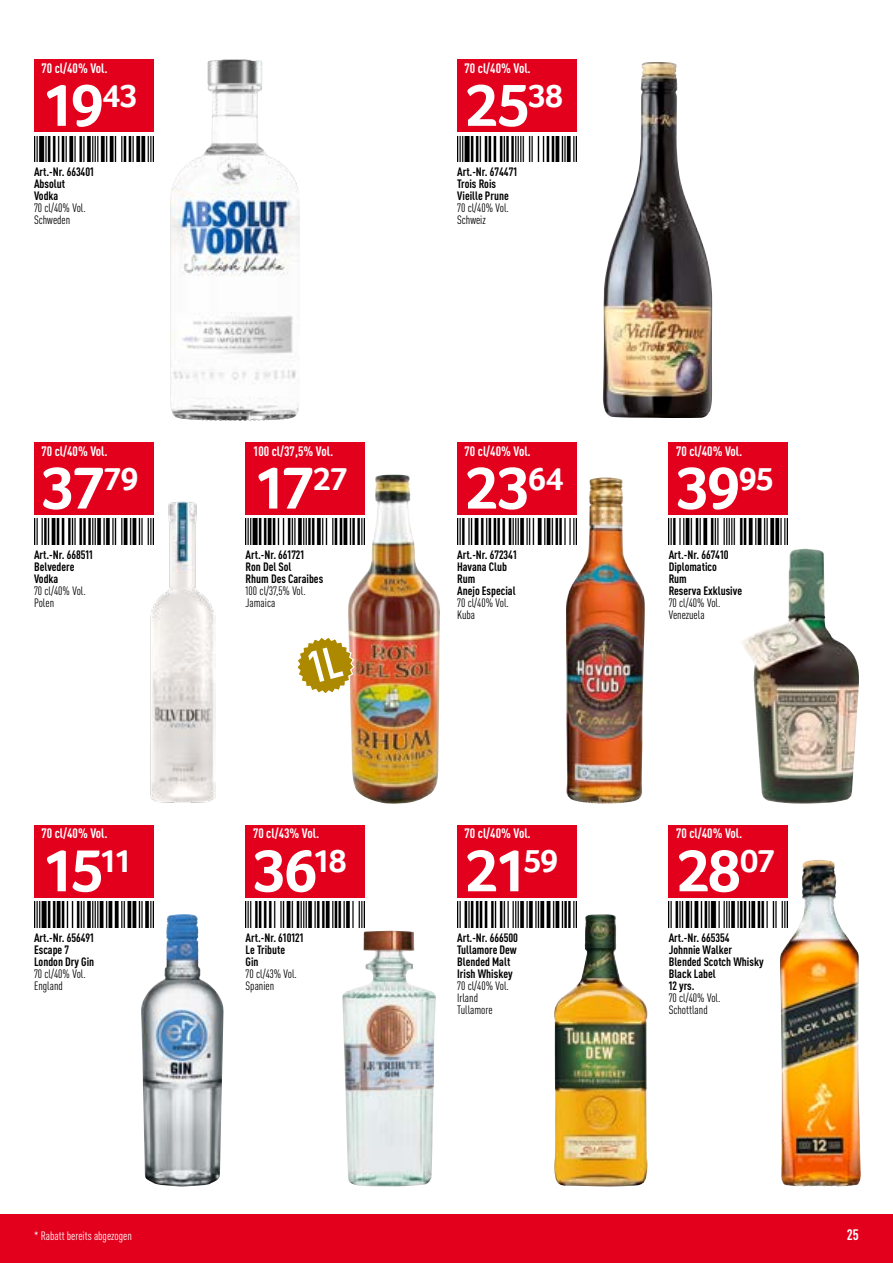
<style>
.page{position:relative;width:893px;height:1263px;background:#fff}
.page>*{position:absolute;margin:0;border:0;box-sizing:border-box;transform-origin:0 0}
.Preis_weiss{font:700 61.5px "Transgourmet";letter-spacing:-.055em;color:#fff}
.t1{font:700 condensed 15px "DINOT";color:#fff}
.Unit_weiss{font:700 condensed 13.5px "DINOT";color:#fff}
.t2{font:700 condensed 12px/12px "DINOT";color:#000}
.t3{font:condensed 12px "DINOT";color:#000}
.t4{font:condensed 12px "DINOT";color:#fff}
</style>
<div class="page">
<div style="left:0;top:1214px;width:893px;height:49px;background:#e3001d"></div>
<img style="left:170px;top:60px;width:130px;height:361px">
<img style="left:603px;top:62px;width:109px;height:356px">
<img style="left:149px;top:502px;width:66px;height:301px">
<img style="left:347px;top:475px;width:93px;height:329px">
<img style="left:566px;top:478px;width:79px;height:326px">
<img style="left:741px;top:549px;width:118px;height:254px">
<img style="left:141px;top:914px;width:82px;height:272px">
<img style="left:342px;top:931px;width:94px;height:255px">
<img style="left:554px;top:914px;width:93px;height:273px">
<img style="left:780px;top:860px;width:81px;height:326px">
<div style="left:34px;top:60px;width:119px;height:72px;background:#e3001d"></div>
<img style="left:34px;top:136px;width:119px;height:26px">
<div style="left:457px;top:60px;width:119px;height:72px;background:#e3001d"></div>
<img style="left:457px;top:136px;width:119px;height:26px">
<div style="left:34px;top:442px;width:119px;height:72px;background:#e3001d"></div>
<img style="left:34px;top:519px;width:119px;height:25px">
<div style="left:246px;top:442px;width:119px;height:72px;background:#e3001d"></div>
<img style="left:246px;top:519px;width:119px;height:25px">
<div style="left:457px;top:442px;width:119px;height:72px;background:#e3001d"></div>
<img style="left:457px;top:519px;width:119px;height:25px">
<div style="left:669px;top:442px;width:119px;height:72px;background:#e3001d"></div>
<img style="left:669px;top:519px;width:119px;height:25px">
<div style="left:34px;top:825px;width:119px;height:72px;background:#e3001d"></div>
<img style="left:34px;top:901px;width:119px;height:26px">
<div style="left:246px;top:825px;width:119px;height:72px;background:#e3001d"></div>
<img style="left:246px;top:901px;width:119px;height:26px">
<div style="left:457px;top:825px;width:119px;height:72px;background:#e3001d"></div>
<img style="left:457px;top:901px;width:119px;height:26px">
<div style="left:669px;top:825px;width:119px;height:72px;background:#e3001d"></div>
<img style="left:669px;top:901px;width:119px;height:26px">
<svg style="left:297px;top:635px;width:58px;height:61px"></svg>
<p class="Unit_weiss" style="left:41px;top:60px;width:68px">70 cl/40% Vol.</p>
<p class="Preis_weiss" style="left:42px;top:69px;width:98px">19<sup>43</sup></p>
<p class="t2" style="left:34px;top:166px;width:62px">Art.-Nr. 663401</p>
<p class="t2" style="left:34px;top:178px;width:33px">Absolut<br>Vodka</p>
<p class="t3" style="left:34px;top:201px;width:53px">70 cl/40% Vol.</p>
<p class="t3" style="left:34px;top:213px;width:38px">Schweden</p>
<p class="Unit_weiss" style="left:41px;top:443px;width:68px">70 cl/40% Vol.</p>
<p class="Preis_weiss" style="left:42px;top:451px;width:99px">37<sup>79</sup></p>
<p class="t2" style="left:34px;top:548px;width:60px">Art.-Nr. 668511</p>
<p class="t2" style="left:34px;top:560px;width:42px">Belvedere<br>Vodka</p>
<p class="t3" style="left:34px;top:584px;width:53px">70 cl/40% Vol.</p>
<p class="t3" style="left:34px;top:596px;width:22px">Polen</p>
<p class="Unit_weiss" style="left:41px;top:825px;width:68px">70 cl/40% Vol.</p>
<p class="Preis_weiss" style="left:42px;top:834px;width:92px">15<sup>11</sup></p>
<p class="t2" style="left:34px;top:931px;width:61px">Art.-Nr. 656491</p>
<p class="t2" style="left:34px;top:943px;width:62px">Escape 7<br>London Dry Gin</p>
<p class="t3" style="left:34px;top:966px;width:53px">70 cl/40% Vol.</p>
<p class="t3" style="left:34px;top:978px;width:30px">England</p>
<p class="Unit_weiss" style="left:253px;top:443px;width:82px">100 cl/37,5% Vol.</p>
<p class="Preis_weiss" style="left:253px;top:451px;width:96px">17<sup>27</sup></p>
<p class="t2" style="left:246px;top:548px;width:60px">Art.-Nr. 661721</p>
<p class="t2" style="left:246px;top:560px;width:79px">Ron Del Sol<br>Rhum Des Caraibes</p>
<p class="t3" style="left:246px;top:584px;width:62px">100 cl/37,5% Vol.</p>
<p class="t3" style="left:246px;top:596px;width:31px">Jamaica</p>
<p class="Unit_weiss" style="left:253px;top:825px;width:68px">70 cl/43% Vol.</p>
<p class="Preis_weiss" style="left:253px;top:834px;width:95px">36<sup>18</sup></p>
<p class="t2" style="left:246px;top:931px;width:59px">Art.-Nr. 610121</p>
<p class="t2" style="left:246px;top:943px;width:41px">Le Tribute<br>Gin</p>
<p class="t3" style="left:246px;top:966px;width:53px">70 cl/43% Vol.</p>
<p class="t3" style="left:246px;top:978px;width:30px">Spanien</p>
<p class="Unit_weiss" style="left:465px;top:60px;width:68px">70 cl/40% Vol.</p>
<p class="Preis_weiss" style="left:465px;top:69px;width:100px">25<sup>38</sup></p>
<p class="t2" style="left:457px;top:166px;width:62px">Art.-Nr. 674471</p>
<p class="t2" style="left:457px;top:178px;width:53px">Trois Rois<br>Vieille Prune</p>
<p class="t3" style="left:457px;top:201px;width:53px">70 cl/40% Vol.</p>
<p class="t3" style="left:457px;top:213px;width:30px">Schweiz</p>
<p class="Unit_weiss" style="left:465px;top:443px;width:68px">70 cl/40% Vol.</p>
<p class="Preis_weiss" style="left:465px;top:451px;width:101px">23<sup>64</sup></p>
<p class="t2" style="left:457px;top:548px;width:61px">Art.-Nr. 672341</p>
<p class="t2" style="left:457px;top:560px;width:60px">Havana Club<br>Rum<br>Anejo Especial</p>
<p class="t3" style="left:457px;top:596px;width:53px">70 cl/40% Vol.</p>
<p class="t3" style="left:457px;top:608px;width:19px">Kuba</p>
<p class="Unit_weiss" style="left:465px;top:825px;width:68px">70 cl/40% Vol.</p>
<p class="Preis_weiss" style="left:465px;top:834px;width:95px">21<sup>59</sup></p>
<p class="t2" style="left:457px;top:931px;width:62px">Art.-Nr. 666500</p>
<p class="t2" style="left:457px;top:943px;width:61px">Tullamore Dew<br>Blended Malt<br>Irish Whiskey</p>
<p class="t3" style="left:457px;top:978px;width:53px">70 cl/40% Vol.</p>
<p class="t3" style="left:457px;top:990px;width:22px">Irland</p>
<p class="t3" style="left:457px;top:1002px;width:37px">Tullamore</p>
<p class="Unit_weiss" style="left:676px;top:443px;width:68px">70 cl/40% Vol.</p>
<p class="Preis_weiss" style="left:676px;top:451px;width:99px">39<sup>95</sup></p>
<p class="t2" style="left:669px;top:548px;width:62px">Art.-Nr. 667410</p>
<p class="t2" style="left:669px;top:560px;width:75px">Diplomatico<br>Rum<br>Reserva Exklusive</p>
<p class="t3" style="left:669px;top:596px;width:53px">70 cl/40% Vol.</p>
<p class="t3" style="left:669px;top:608px;width:37px">Venezuela</p>
<p class="Unit_weiss" style="left:676px;top:825px;width:68px">70 cl/40% Vol.</p>
<p class="Preis_weiss" style="left:676px;top:834px;width:101px">28<sup>07</sup></p>
<p class="t2" style="left:669px;top:931px;width:62px">Art.-Nr. 665354</p>
<p class="t2" style="left:669px;top:943px;width:96px">Johnnie Walker<br>Blended Scotch Whisky<br>Black Label<br>12 yrs.</p>
<p class="t3" style="left:669px;top:990px;width:53px">70 cl/40% Vol.</p>
<p class="t3" style="left:669px;top:1002px;width:41px">Schottland</p>
<p class="t4" style="left:34px;top:1229px;width:99px">* Rabatt bereits abgezogen</p>
<p class="t1" style="left:847px;top:1226px;width:14px">25</p>
</div>
